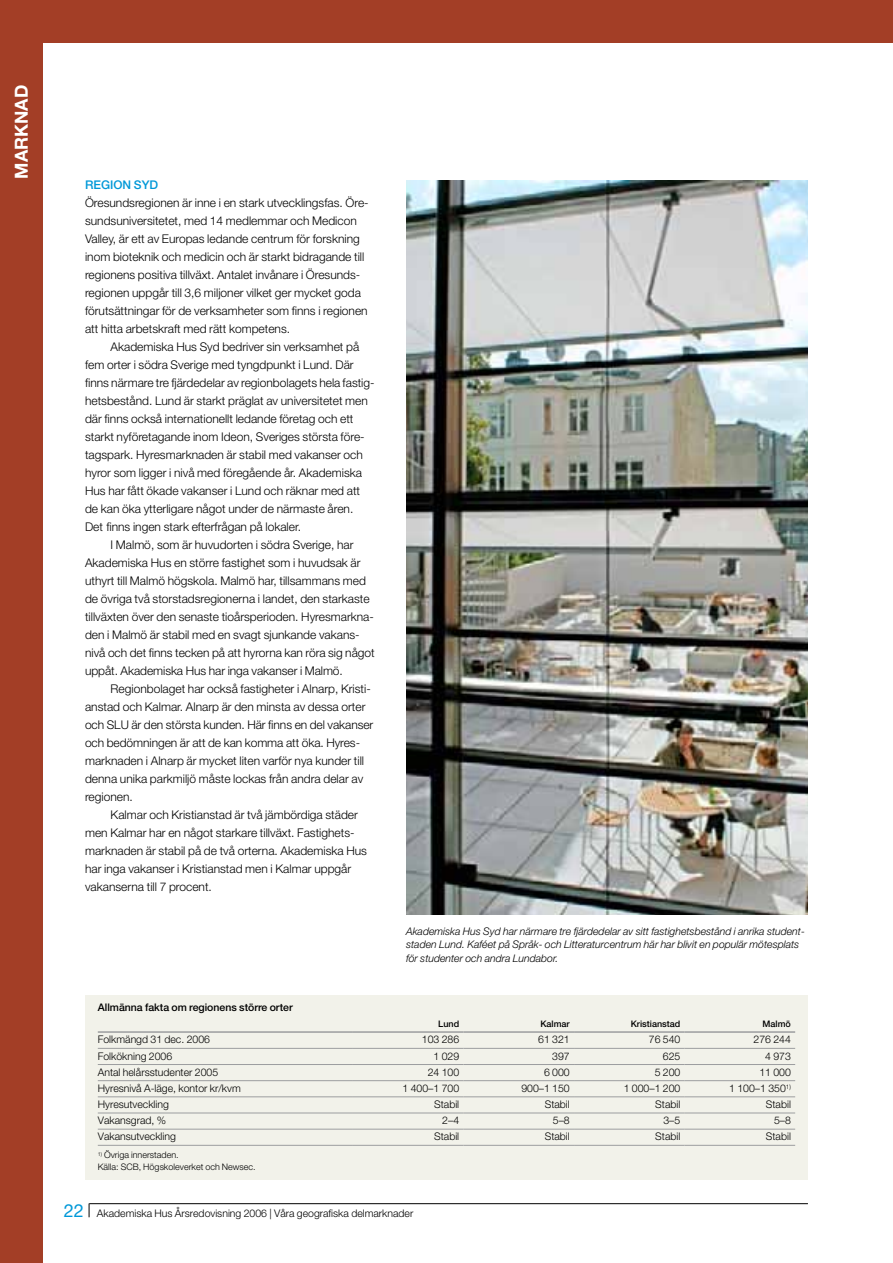
<style>
.page{position:relative;width:893px;height:1263px;background:#fff}
.page>*{position:absolute;margin:0;border:0;box-sizing:border-box;transform-origin:0 0}
.t1{font:700 18px "Helvetica Neue LT Std";color:#fff}
.t2{font:300 12px/18px "Helvetica Neue LT Std";color:#000}
.t3{font:500 12px "Helvetica Neue LT Std";color:#0098d8}
.t4{font:300 10.5px "Helvetica Neue LT Std";color:#000}
.t5{font:italic 300 10.5px/13.5px "Helvetica Neue LT Std";color:#000}
.t6{font:500 10.5px "Helvetica Neue LT Std";color:#000}
.t7{font:300 9px/12px "Helvetica Neue LT Std";color:#000}
.t8{font:500 9px "Helvetica Neue LT Std";color:#000}
.s1{font-weight:400;font-size:18px;color:#0098d8}
</style>
<div class="page">
<hr style="left:89px;top:1203px;width:719px;height:1px;background:#000">
<svg style="left:89px;top:1203px;width:1px;height:14px"></svg>
<div style="left:0;top:0;width:43px;height:1263px;background:#a33e26"></div>
<div style="left:85px;top:995px;width:723px;height:185px;background:#f2f2ea"></div>
<hr style="left:98px;top:1031px;width:255px;height:2px;background:#9c9d9f">
<hr style="left:353px;top:1031px;width:110px;height:2px;background:#9c9d9f">
<hr style="left:463px;top:1031px;width:111px;height:2px;background:#9c9d9f">
<hr style="left:574px;top:1031px;width:111px;height:2px;background:#9c9d9f">
<hr style="left:685px;top:1031px;width:110px;height:2px;background:#9c9d9f">
<hr style="left:98px;top:1048px;width:255px;height:1px;background:#9c9d9f">
<hr style="left:353px;top:1048px;width:110px;height:1px;background:#9c9d9f">
<hr style="left:463px;top:1048px;width:111px;height:1px;background:#9c9d9f">
<hr style="left:574px;top:1048px;width:111px;height:1px;background:#9c9d9f">
<hr style="left:685px;top:1048px;width:110px;height:1px;background:#9c9d9f">
<hr style="left:98px;top:1064px;width:255px;height:1px;background:#9c9d9f">
<hr style="left:353px;top:1064px;width:110px;height:1px;background:#9c9d9f">
<hr style="left:463px;top:1064px;width:111px;height:1px;background:#9c9d9f">
<hr style="left:574px;top:1064px;width:111px;height:1px;background:#9c9d9f">
<hr style="left:685px;top:1064px;width:110px;height:1px;background:#9c9d9f">
<hr style="left:98px;top:1080px;width:255px;height:1px;background:#9c9d9f">
<hr style="left:353px;top:1080px;width:110px;height:1px;background:#9c9d9f">
<hr style="left:463px;top:1080px;width:111px;height:1px;background:#9c9d9f">
<hr style="left:574px;top:1080px;width:111px;height:1px;background:#9c9d9f">
<hr style="left:685px;top:1080px;width:110px;height:1px;background:#9c9d9f">
<hr style="left:98px;top:1096px;width:255px;height:1px;background:#9c9d9f">
<hr style="left:353px;top:1096px;width:110px;height:1px;background:#9c9d9f">
<hr style="left:463px;top:1096px;width:111px;height:1px;background:#9c9d9f">
<hr style="left:574px;top:1096px;width:111px;height:1px;background:#9c9d9f">
<hr style="left:685px;top:1096px;width:110px;height:1px;background:#9c9d9f">
<hr style="left:98px;top:1112px;width:255px;height:1px;background:#9c9d9f">
<hr style="left:353px;top:1112px;width:110px;height:1px;background:#9c9d9f">
<hr style="left:463px;top:1112px;width:111px;height:1px;background:#9c9d9f">
<hr style="left:574px;top:1112px;width:111px;height:1px;background:#9c9d9f">
<hr style="left:685px;top:1112px;width:110px;height:1px;background:#9c9d9f">
<hr style="left:98px;top:1129px;width:255px;height:1px;background:#9c9d9f">
<hr style="left:353px;top:1129px;width:110px;height:1px;background:#9c9d9f">
<hr style="left:463px;top:1129px;width:111px;height:1px;background:#9c9d9f">
<hr style="left:574px;top:1129px;width:111px;height:1px;background:#9c9d9f">
<hr style="left:685px;top:1129px;width:110px;height:1px;background:#9c9d9f">
<hr style="left:98px;top:1145px;width:255px;height:1px;background:#9c9d9f">
<hr style="left:353px;top:1145px;width:110px;height:1px;background:#9c9d9f">
<hr style="left:463px;top:1145px;width:111px;height:1px;background:#9c9d9f">
<hr style="left:574px;top:1145px;width:111px;height:1px;background:#9c9d9f">
<hr style="left:685px;top:1145px;width:110px;height:1px;background:#9c9d9f">
<img style="left:406px;top:181px;width:402px;height:733px">
<div style="left:0;top:0;width:893px;height:43px;background:#a33e26"></div>
<h1 class="t1" style="left:10px;top:179px;width:95px;rotate:-90deg">MARKNAD</h1>
<p class="t3" style="left:85px;top:178px;width:9px">region</p>
<p class="t3" style="left:134px;top:178px;width:24px">syd</p>
<p class="t2" style="left:85px;top:194px;width:285px">Öresundsregionen är inne i en stark utvecklingsfas. Öre&shy;sundsuniversitetet, med 14 medlemmar och Medicon Valley, är ett av Europas ledande centrum för forskning inom bioteknik och medicin och är starkt bidragande till regionens positiva tillväxt. Antalet invånare i Öresunds&shy;regionen uppgår till 3,6 miljoner vilket ger mycket goda förutsättningar för de verksamheter som finns i regionen att hitta arbetskraft med rätt kompetens.</p>
<p class="t2" style="left:111px;top:338px;width:250px">Akademiska Hus Syd bedriver sin verksamhet på</p>
<p class="t2" style="left:85px;top:356px;width:270px">fem orter i södra Sverige med tyngdpunkt i Lund. Där</p>
<p class="t2" style="left:85px;top:374px;width:290px">finns närmare tre fjärdedelar av regionbolagets hela fastig-</p>
<p class="t2" style="left:85px;top:392px;width:284px">hetsbestånd. Lund är starkt präglat av universitetet men</p>
<p class="t2" style="left:85px;top:410px;width:270px">där finns också internationellt ledande företag och ett</p>
<p class="t2" style="left:85px;top:428px;width:281px">starkt nyföretagande inom Ideon, Sveriges största före-</p>
<p class="t2" style="left:85px;top:446px;width:279px">tagspark. Hyresmarknaden är stabil med vakanser och</p>
<p class="t2" style="left:85px;top:464px;width:278px">hyror som ligger i nivå med föregående år. Akademiska</p>
<p class="t2" style="left:85px;top:482px;width:277px">Hus har fått ökade vakanser i Lund och räknar med att</p>
<p class="t2" style="left:85px;top:500px;width:270px">de kan öka ytterligare något under de närmaste åren.</p>
<p class="t2" style="left:85px;top:518px;width:218px">Det finns ingen stark efterfrågan på lokaler.</p>
<p class="t2" style="left:111px;top:536px;width:244px">I Malmö, som är huvudorten i södra Sverige, har</p>
<p class="t2" style="left:85px;top:554px;width:277px">Akademiska Hus en större fastighet som i huvudsak är</p>
<p class="t2" style="left:85px;top:572px;width:282px">uthyrt till Malmö högskola. Malmö har, tillsammans med</p>
<p class="t2" style="left:85px;top:590px;width:286px">de övriga två storstadsregionerna i landet, den starkaste</p>
<p class="t2" style="left:85px;top:608px;width:290px">tillväxten över den senaste tioårsperioden. Hyresmarkna-</p>
<p class="t2" style="left:85px;top:626px;width:276px">den i Malmö är stabil med en svagt sjunkande vakans-</p>
<p class="t2" style="left:85px;top:644px;width:291px">nivå och det finns tecken på att hyrorna kan röra sig något</p>
<p class="t2" style="left:85px;top:662px;width:259px">uppåt. Akademiska Hus har inga vakanser i Malmö.</p>
<p class="t2" style="left:111px;top:680px;width:262px">Regionbolaget har också fastigheter i Alnarp, Kristi-</p>
<p class="t2" style="left:85px;top:698px;width:282px">anstad och Kalmar. Alnarp är den minsta av dessa orter</p>
<p class="t2" style="left:85px;top:716px;width:290px">och SLU är den största kunden. Här finns en del vakanser</p>
<p class="t2" style="left:85px;top:734px;width:277px">och bedömningen är att de kan komma att öka. Hyres-</p>
<p class="t2" style="left:85px;top:752px;width:281px">marknaden i Alnarp är mycket liten varför nya kunder till</p>
<p class="t2" style="left:85px;top:770px;width:280px">denna unika parkmiljö måste lockas från andra delar av</p>
<p class="t2" style="left:85px;top:788px;width:49px">regionen.</p>
<p class="t2" style="left:111px;top:806px;width:249px">Kalmar och Kristianstad är två jämbördiga städer</p>
<p class="t2" style="left:85px;top:824px;width:271px">men Kalmar har en något starkare tillväxt. Fastighets-</p>
<p class="t2" style="left:85px;top:842px;width:284px">marknaden är stabil på de två orterna. Akademiska Hus</p>
<p class="t2" style="left:85px;top:860px;width:268px">har inga vakanser i Kristianstad men i Kalmar uppgår</p>
<p class="t2" style="left:85px;top:878px;width:128px">vakanserna till 7 procent.</p>
<p class="t6" style="left:98px;top:1001px;width:196px">Allmänna fakta om regionens större orter</p>
<p class="t5" style="left:406px;top:924px;width:400px">Akademiska Hus Syd har närmare tre fjärdedelar av sitt fastighetsbestånd i anrika student&shy;staden Lund. Kaféet på Språk- och Litteraturcentrum här har blivit en populär mötesplats för studenter och andra Lundabor.</p>
<p class="t8" style="left:438px;top:1018px;width:22px">Lund</p>
<p class="t8" style="left:540px;top:1018px;width:31px">Kalmar</p>
<p class="t8" style="left:631px;top:1018px;width:51px">Kristianstad</p>
<p class="t8" style="left:763px;top:1018px;width:30px">Malmö</p>
<p class="t4" style="left:98px;top:1033px;width:114px">Folkmängd 31 dec. 2006</p>
<p class="t4" style="left:422px;top:1033px;width:39px">103 286</p>
<p class="t4" style="left:538px;top:1033px;width:33px">61 321</p>
<p class="t4" style="left:649px;top:1033px;width:33px">76 540</p>
<p class="t4" style="left:754px;top:1033px;width:39px">276 244</p>
<p class="t4" style="left:98px;top:1049px;width:76px">Folkökning 2006</p>
<p class="t4" style="left:434px;top:1049px;width:27px">1 029</p>
<p class="t4" style="left:552px;top:1049px;width:19px">397</p>
<p class="t4" style="left:663px;top:1049px;width:19px">625</p>
<p class="t4" style="left:765px;top:1049px;width:27px">4 973</p>
<p class="t4" style="left:98px;top:1066px;width:122px">Antal helårsstudenter 2005</p>
<p class="t4" style="left:428px;top:1066px;width:33px">24 100</p>
<p class="t4" style="left:544px;top:1066px;width:27px">6 000</p>
<p class="t4" style="left:655px;top:1066px;width:27px">5 200</p>
<p class="t4" style="left:759px;top:1066px;width:33px">11 000</p>
<p class="t4" style="left:98px;top:1082px;width:144px">Hyresnivå A-läge, kontor kr/kvm</p>
<p class="t4" style="left:403px;top:1082px;width:58px">1 400–1 700</p>
<p class="t4" style="left:521px;top:1082px;width:50px">900–1 150</p>
<p class="t4" style="left:624px;top:1082px;width:58px">1 000–1 200</p>
<p class="t4" style="left:729px;top:1082px;width:63px">1 100–1 350<sup>1)</sup></p>
<p class="t4" style="left:98px;top:1098px;width:73px">Hyresutveckling</p>
<p class="t4" style="left:434px;top:1098px;width:27px">Stabil</p>
<p class="t4" style="left:545px;top:1098px;width:27px">Stabil</p>
<p class="t4" style="left:655px;top:1098px;width:27px">Stabil</p>
<p class="t4" style="left:766px;top:1098px;width:27px">Stabil</p>
<p class="t4" style="left:98px;top:1114px;width:70px">Vakansgrad, %</p>
<p class="t4" style="left:442px;top:1114px;width:18px">2–4</p>
<p class="t4" style="left:553px;top:1114px;width:18px">5–8</p>
<p class="t4" style="left:663px;top:1114px;width:18px">3–5</p>
<p class="t4" style="left:774px;top:1114px;width:18px">5–8</p>
<p class="t4" style="left:98px;top:1130px;width:80px">Vakansutveckling</p>
<p class="t4" style="left:434px;top:1130px;width:27px">Stabil</p>
<p class="t4" style="left:545px;top:1130px;width:27px">Stabil</p>
<p class="t4" style="left:655px;top:1130px;width:27px">Stabil</p>
<p class="t4" style="left:766px;top:1130px;width:27px">Stabil</p>
<p class="t7" style="left:98px;top:1149px;width:159px"><sup>1)</sup> Övriga innerstaden.<br>Källa: SCB, Högskoleverket och Newsec.</p>
<p class="t4" style="left:64px;top:1207px;width:351px"><span class="s1">22</span> Akademiska Hus Årsredovisning 2006 | Våra geografiska delmarknader</p>
</div>
